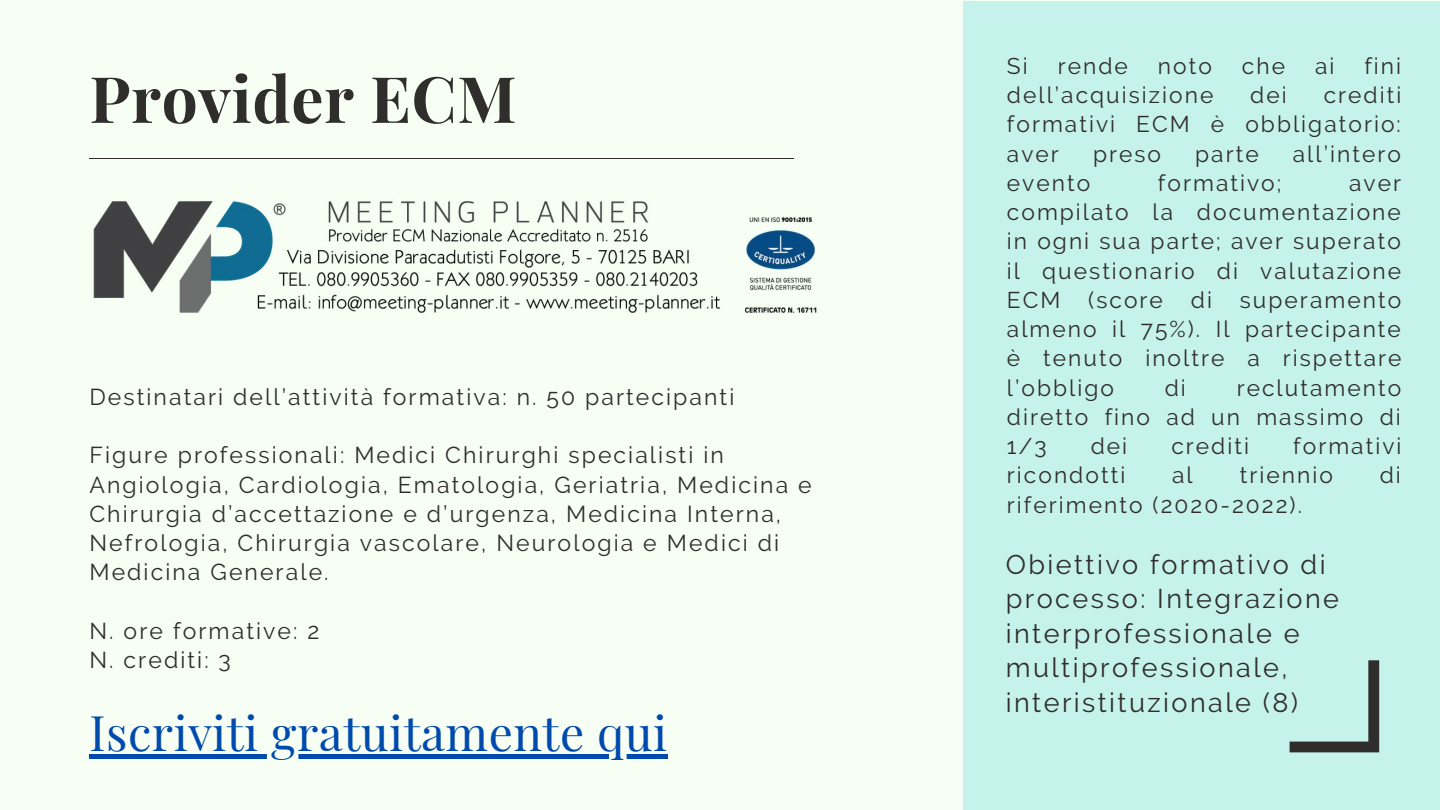
<style>
.page{position:relative;width:1440px;height:810px;background:#f7fff4}
.page>*{position:absolute;margin:0;border:0;box-sizing:border-box;transform-origin:0 0}
.t1{font:700 64px "Playfair Display";letter-spacing:.01em;color:#302e2c}
.t2{font:48px "Playfair Display";letter-spacing:.01em;color:#004aad}
.t3{font:27px/34.5px "Raleway";letter-spacing:.09em;color:#302e2c}
.t4{font:23px/29.2px "Raleway";letter-spacing:.09em;color:#302e2c}
.t5{font:22.7px/29.2px "Raleway";letter-spacing:.09em;color:#302e2c;text-align:justify}
</style>
<div class="page">
<div style="left:963px;top:1px;width:477px;height:809px;background:#c5f2eb"></div>
<hr style="left:89px;top:158px;width:705px;height:1px;background:#302e2c">
<svg style="left:1290px;top:660px;width:89px;height:92px"></svg>
<img style="left:93px;top:201px;width:724px;height:112px">
<hr style="left:89px;top:754px;width:579px;height:4px;background:#004aad">
<h1 class="t1" style="left:89px;top:54px;width:429px">Provider ECM</h1>
<p class="t4" style="left:89px;top:382px;width:646px">Destinatari dell’attività formativa: n. 50 partecipanti</p>
<p class="t4" style="left:89px;top:441px;width:724px">Figure professionali: Medici Chirurghi specialisti in Angiologia, Cardiologia, Ematologia, Geriatria, Medicina e Chirurgia d’accettazione e d’urgenza, Medicina Interna, Nefrologia, Chirurgia vascolare, Neurologia e Medici di Medicina Generale.</p>
<p class="t4" style="left:89px;top:616px;width:231px">N. ore formative: 2<br>N. crediti: 3</p>
<h2 class="t2" style="left:89px;top:699px;width:579px">Iscriviti gratuitamente qui</h2>
<p class="t5" style="left:1007px;top:51px;width:22px">Si</p>
<p class="t5" style="left:1058px;top:51px;width:72px">rende</p>
<p class="t5" style="left:1158px;top:51px;width:56px">noto</p>
<p class="t5" style="left:1242px;top:51px;width:45px">che</p>
<p class="t5" style="left:1315px;top:51px;width:21px">ai</p>
<p class="t5" style="left:1364px;top:51px;width:38px">fini</p>
<p class="t5" style="left:1007px;top:81px;width:208px">dell’acquisizione</p>
<p class="t5" style="left:1250px;top:81px;width:38px">dei</p>
<p class="t5" style="left:1007px;top:81px;width:396px;text-indent:317px">crediti formativi ECM è obbligatorio: aver</p>
<p class="t5" style="left:1093px;top:139px;width:70px">preso</p>
<p class="t5" style="left:1195px;top:139px;width:65px">parte</p>
<p class="t5" style="left:1293px;top:139px;width:110px">all’intero</p>
<p class="t5" style="left:1007px;top:168px;width:85px">evento</p>
<p class="t5" style="left:1158px;top:168px;width:125px">formativo;</p>
<p class="t5" style="left:1007px;top:168px;width:396px;text-indent:342px">aver compilato la documentazione in ogni sua parte; aver superato il questionario di valutazione ECM (score di superamento almeno il 75%). Il partecipante è tenuto inoltre a rispettare l’obbligo</p>
<p class="t5" style="left:1007px;top:373px;width:396px;text-indent:230px">reclutamento diretto fino ad un massimo di 1/3</p>
<p class="t5" style="left:1165px;top:373px;width:23px">di</p>
<p class="t5" style="left:1091px;top:432px;width:38px">dei</p>
<p class="t5" style="left:1171px;top:432px;width:79px">crediti</p>
<p class="t5" style="left:1293px;top:432px;width:110px">formativi</p>
<p class="t5" style="left:1007px;top:461px;width:120px">ricondotti</p>
<p class="t5" style="left:1172px;top:461px;width:22px">al</p>
<p class="t5" style="left:1240px;top:461px;width:95px">triennio</p>
<p class="t5" style="left:1380px;top:461px;width:23px">di</p>
<p class="t5" style="left:1007px;top:490px;width:297px">riferimento (2020-2022).</p>
<p class="t3" style="left:1006px;top:547px;width:335px">Obiettivo formativo di processo: Integrazione interprofessionale e multiprofessionale, interistituzionale (8)</p>
</div>
